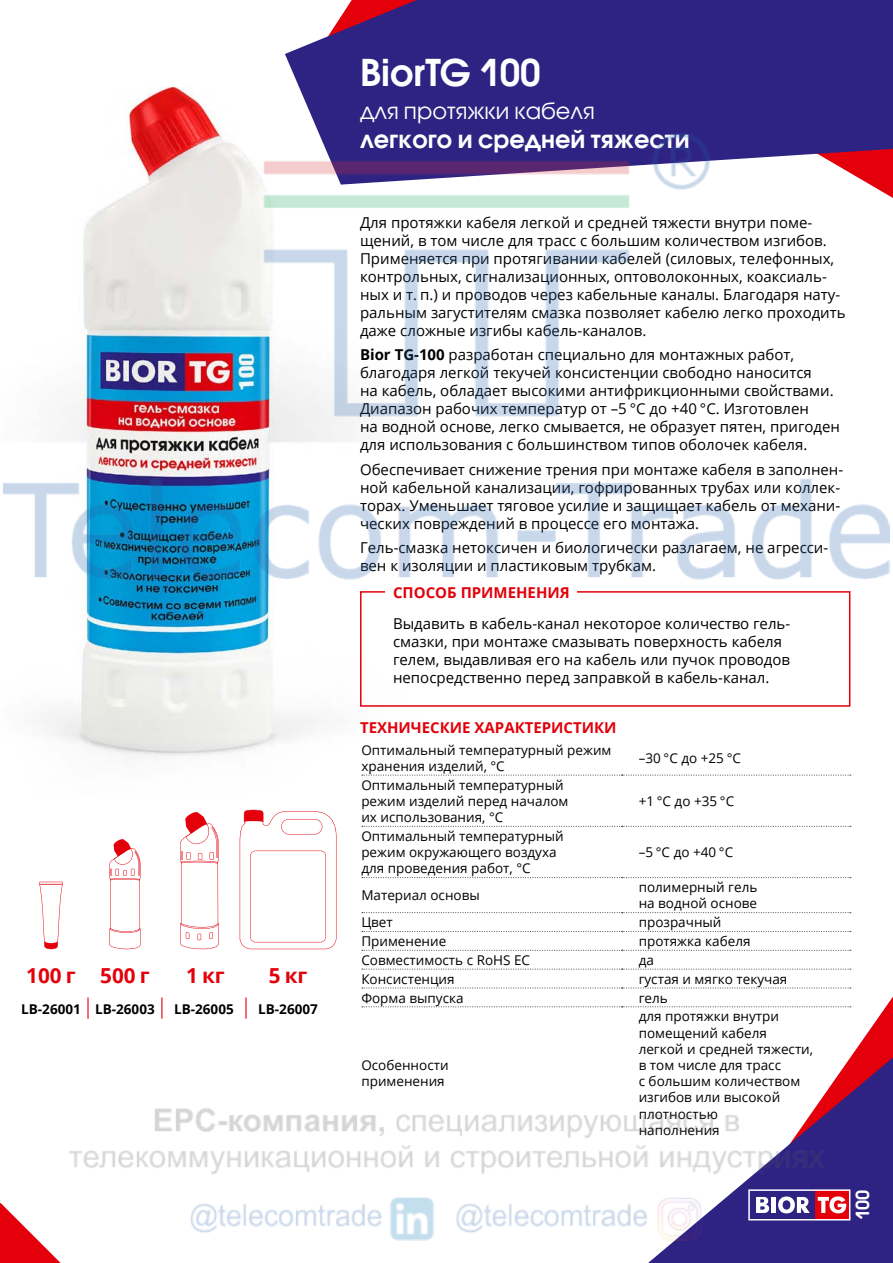
<style>
.page{position:relative;width:893px;height:1263px;background:#fff}
.page>*{position:absolute;margin:0;border:0;box-sizing:border-box;transform-origin:0 0}
.t1{font:600 36.75px "Avant Garde Gothic C";color:#fff}
.t2{font:600 24px "Avant Garde Gothic C";color:#fff}
.t3{font:22.5px "Avant Garde Gothic C";color:#fff}
.t4{font:700 20.7px "Open Sans";color:#e3000b}
.t5{font:600 18px "Avant Garde Gothic C";color:#fff}
.t6{font:15px/18px "Open Sans";color:#000}
.t7{font:700 15px "Open Sans";color:#e3000b}
.t8{font:13.5px/16.2px "Open Sans";color:#000}
.t9{font:700 13.5px "Open Sans";color:#000}
.s1{font-weight:700}
</style>
<div class="page">
<img style="left:128px;top:87px;width:91px;height:46px">
<div style="left:285px;top:0;width:608px;height:185px;background:#2e2382"></div>
<div style="left:648px;top:1057px;width:245px;height:206px;background:#2e2382"></div>
<svg style="left:0;top:1203px;width:61px;height:60px"></svg>
<img style="left:3px;top:133px;width:887px;height:1107px">
<h3 class="t4" style="left:26px;top:961px;width:51px">100 г</h3>
<p class="t9" style="left:21px;top:999px;width:61px">LB-26001</p>
<h3 class="t4" style="left:100px;top:961px;width:51px">500 г</h3>
<p class="t9" style="left:95px;top:999px;width:61px">LB-26003</p>
<p class="t9" style="left:174px;top:999px;width:61px">LB-26005</p>
<h3 class="t4" style="left:186px;top:961px;width:40px">1 кг</h3>
<h3 class="t4" style="left:269px;top:961px;width:40px">5 кг</h3>
<p class="t9" style="left:258px;top:999px;width:61px">LB-26007</p>
<h1 class="t1" style="left:360px;top:50px;width:182px">BiorTG 100</h1>
<h3 class="t3" style="left:360px;top:98px;width:236px">для протяжки кабеля</h3>
<h2 class="t2" style="left:360px;top:124px;width:331px">легкого и средней тяжести</h2>
<p class="t6" style="left:360px;top:213px;width:487px">Для протяжки кабеля легкой и средней тяжести внутри поме&shy;щений, в том числе для трасс с большим количеством изгибов.<br>Применяется при протягивании кабелей (силовых, телефонных, контрольных, сигнализационных, оптоволоконных, коаксиаль&shy;ных и т. п.) и проводов через кабельные каналы. Благодаря нату&shy;ральным загустителям смазка позволяет кабелю легко проходить даже сложные изгибы кабель-каналов.</p>
<p class="t6" style="left:360px;top:345px;width:482px"><span class="s1">Bior TG-100</span> разработан специально для монтажных работ, благодаря легкой текучей консистенции свободно наносится<br>на кабель, обладает высокими антифрикционными свойствами.<br>Диапазон рабочих температур от –5 °C до +40 °C. Изготовлен<br>на водной основе, легко смывается, не образует пятен, пригоден для использования с большинством типов оболочек кабеля.</p>
<p class="t6" style="left:360px;top:460px;width:485px">Обеспечивает снижение трения при монтаже кабеля в заполнен&shy;ной кабельной канализации, гофрированных трубах или коллек&shy;торах. Уменьшает тяговое усилие и защищает кабель от механи&shy;ческих повреждений в процессе его монтажа.</p>
<p class="t6" style="left:360px;top:538px;width:470px">Гель-смазка нетоксичен и биологически разлагаем, не агресси&shy;вен к изоляции и пластиковым трубкам.</p>
<p class="t7" style="left:393px;top:582px;width:178px">Способ применения</p>
<p class="t6" style="left:393px;top:614px;width:399px">Выдавить в кабель-канал некоторое количество гель&shy;смазки, при монтаже смазывать поверхность кабеля гелем, выдавливая его на кабель или пучок проводов непосредственно перед заправкой в кабель-канал.</p>
<p class="t7" style="left:360px;top:717px;width:258px">Технические характеристики</p>
<p class="t8" style="left:361px;top:741px;width:252px">Оптимальный температурный режим хранения изделий, °С</p>
<p class="t8" style="left:639px;top:749px;width:104px">–30 °С до +25 °С</p>
<p class="t8" style="left:361px;top:776px;width:209px">Оптимальный температурный режим изделий перед началом их использования, °С</p>
<p class="t8" style="left:639px;top:792px;width:97px">+1 °С до +35 °С</p>
<p class="t8" style="left:361px;top:827px;width:204px">Оптимальный температурный режим окружающего воздуха для проведения работ, °С</p>
<p class="t8" style="left:639px;top:844px;width:96px">–5 °С до +40 °С</p>
<p class="t8" style="left:361px;top:887px;width:120px">Материал основы</p>
<p class="t8" style="left:639px;top:879px;width:120px">полимерный гель на водной основе</p>
<p class="t8" style="left:361px;top:914px;width:33px">Цвет</p>
<p class="t8" style="left:639px;top:914px;width:84px">прозрачный</p>
<p class="t8" style="left:361px;top:933px;width:86px">Применение</p>
<p class="t8" style="left:639px;top:933px;width:113px">протяжка кабеля</p>
<p class="t8" style="left:361px;top:951px;width:170px">Совместимость с RoHS ЕС</p>
<p class="t8" style="left:639px;top:951px;width:17px">да</p>
<p class="t8" style="left:361px;top:970px;width:95px">Консистенция</p>
<p class="t8" style="left:639px;top:970px;width:150px">густая и мягко текучая</p>
<p class="t8" style="left:361px;top:989px;width:104px">Форма выпуска</p>
<p class="t8" style="left:639px;top:989px;width:31px">гель</p>
<p class="t8" style="left:361px;top:1057px;width:89px">Особенности применения</p>
<p class="t8" style="left:639px;top:1008px;width:176px">для протяжки внутри помещений кабеля легкой и средней тяжести, в том числе для трасс<br>с большим количеством изгибов или высокой плотностью<br>наполнения</p>
<p class="t5" style="left:851px;top:1220px;width:32px;rotate:-90deg">100</p>
</div>
